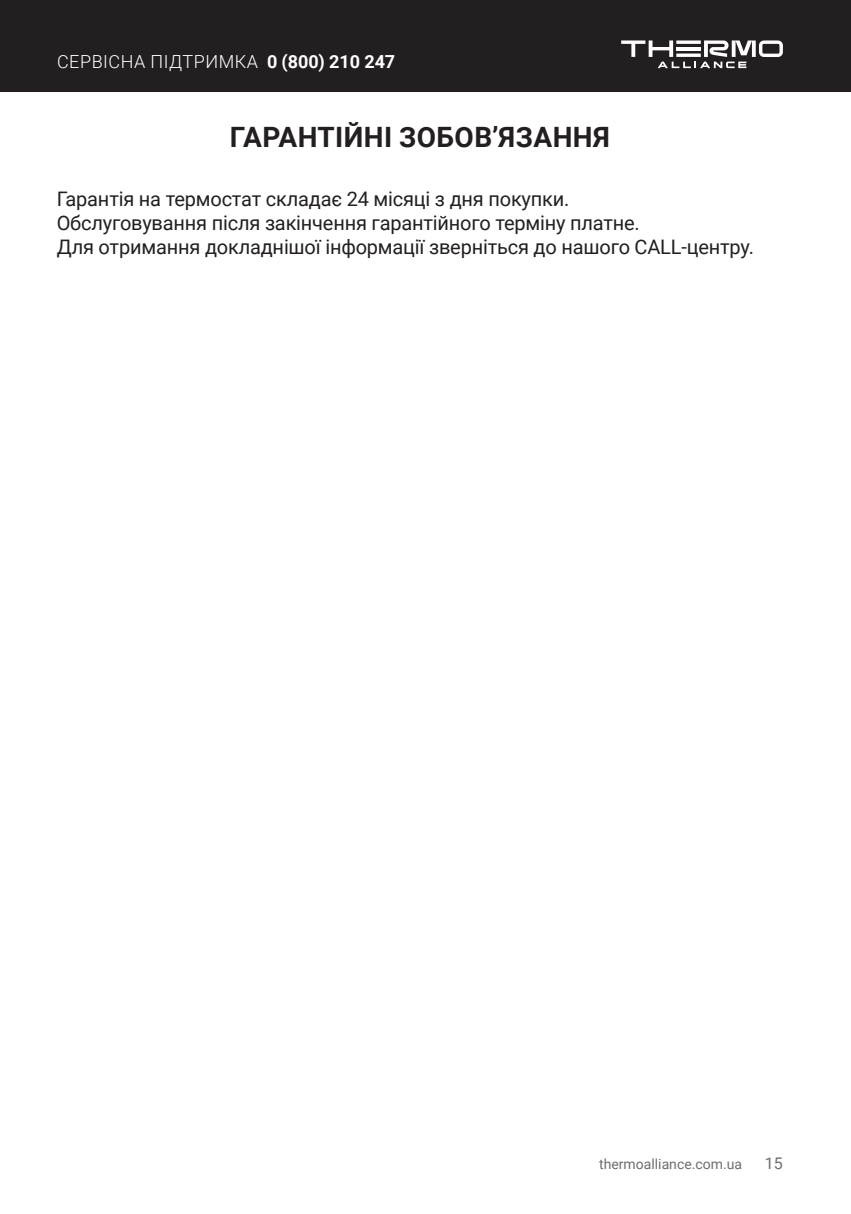
<style>
.page{position:relative;width:851px;height:1214px;background:#fff}
.page>*{position:absolute;margin:0;border:0;box-sizing:border-box;transform-origin:0 0}
.t1{font:700 28px "Roboto";letter-spacing:.015em;color:#231f20}
.t2{font:20px/24px "Roboto";letter-spacing:-.01em;color:#231f20}
.t3{font:300 18px "Roboto";letter-spacing:.03em;color:#fff}
.t4{font:16px "Roboto";color:#6c6d70}
.t5{font:14px "Roboto";color:#6c6d70}
.s1{font-weight:700}
</style>
<div class="page">
<div style="left:0;top:0;width:850px;height:91px;background:#231f20"></div>
<svg style="left:621px;top:40px;width:161px;height:28px"></svg>
<p class="t3" style="left:57px;top:49px;width:339px">СЕРВІСНА ПІДТРИМКА <span class="s1">0 (800) 210 247</span></p>
<h1 class="t1" style="left:230px;top:117px;width:381px">ГАРАНТІЙНІ ЗОБОВ’ЯЗАННЯ</h1>
<p class="t2" style="left:57px;top:186px;width:698px">Гарантія на термостат складає 24 місяці з дня покупки.<br>Обслуговування після закінчення гарантійного терміну платне.<br>Для отримання докладнішої інформації зверніться до нашого CALL-центру.</p>
<p class="t5" style="left:599px;top:1154px;width:144px">thermoalliance.com.ua</p>
<p class="t4" style="left:764px;top:1152px;width:19px">15</p>
</div>
